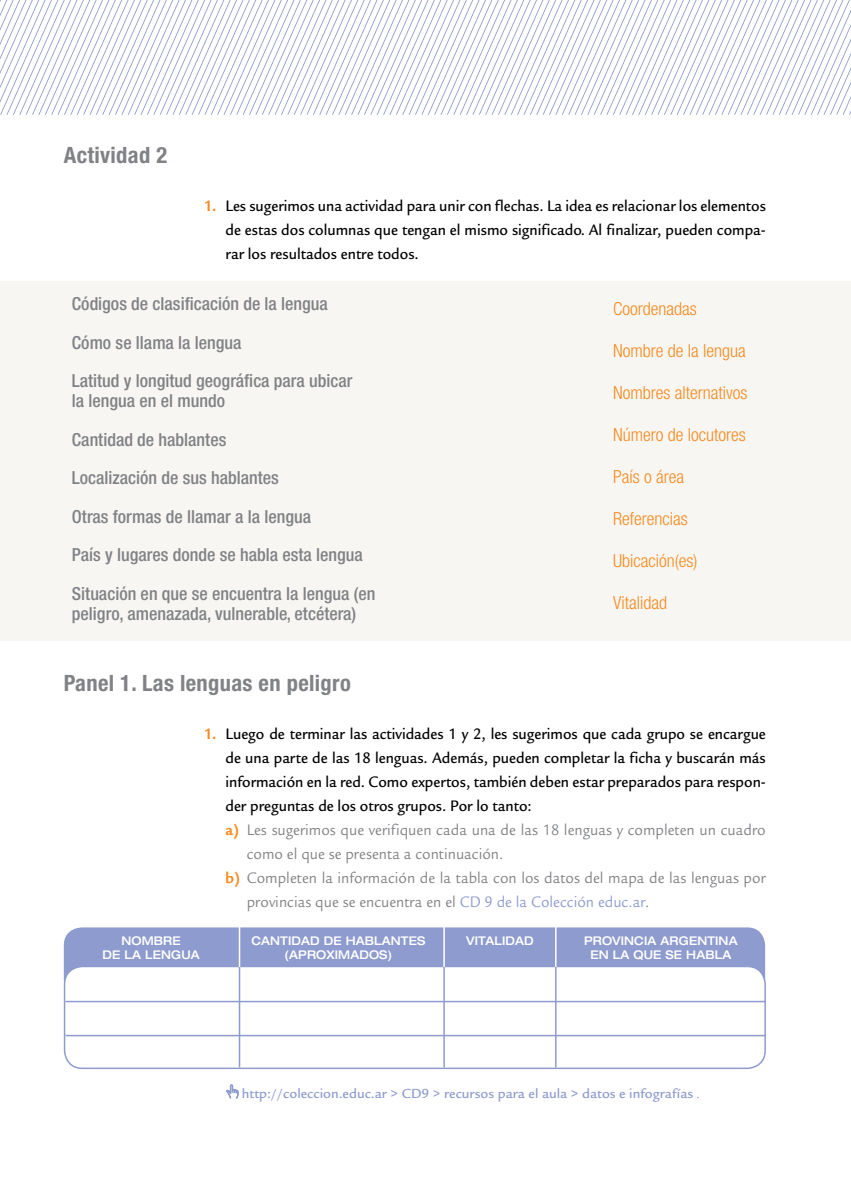
<style>
.page{position:relative;width:851px;height:1191px;background:#fff}
.page>*{position:absolute;margin:0;border:0;box-sizing:border-box;transform-origin:0 0}
.t1{font:700 condensed 22.5px "Helvetica Neue LT Std";letter-spacing:.015em;color:#808285}
.t2{font:500 condensed 18px/38.7px "Helvetica Neue LT Std";color:#808285}
.t3{font:300 condensed 18px "Helvetica Neue LT Std";color:#f68b1f}
.t4{font:500 16.5px/24px "Legacy Sans Std";color:#000;text-align:justify;scale:.93 1}
.t5{font:16.5px "Legacy Sans Std";color:#808285;scale:.93 1}
.t6{font:500 14.25px "Legacy Sans Std";color:#8e9bce}
.t7{font:500 expanded 12px/13.5px "Helvetica Neue LT Std";letter-spacing:.01em;color:#fff;text-align:center;scale:.93 1}
.s1{font-weight:700;color:#f68b1f}
.s2{color:#8e9bce}
.s3{font-weight:400;font-style:italic}
</style>
<div class="page">
<div style="left:0;top:281px;width:850px;height:359px;background:#f8f6f3"></div>
<svg style="left:0;top:0;width:850px;height:115px"></svg>
<div style="left:64px;top:927px;width:701px;height:70px;background:#8e9bce;border-radius:18px"></div>
<div style="left:65px;top:966px;width:700px;height:102px;background:#fff;border-radius:18px"></div>
<div style="left:64px;top:965px;width:701px;height:104px;border:2px solid #8e9bce;border-radius:18px"></div>
<hr style="left:239px;top:967px;width:1px;height:100px;background:#8e9bce">
<hr style="left:239px;top:926px;width:1px;height:41px;background:#fff">
<hr style="left:443px;top:967px;width:2px;height:100px;background:#8e9bce">
<hr style="left:443px;top:926px;width:2px;height:41px;background:#fff">
<hr style="left:555px;top:967px;width:1px;height:100px;background:#8e9bce">
<hr style="left:555px;top:926px;width:1px;height:41px;background:#fff">
<hr style="left:65px;top:1000px;width:700px;height:2px;background:#8e9bce">
<hr style="left:65px;top:1034px;width:700px;height:2px;background:#8e9bce">
<svg style="left:226px;top:1084px;width:12px;height:14px"></svg>
<h1 class="t1" style="left:64px;top:141px;width:105px">Actividad 2</h1>
<p class="t4" style="left:225px;top:194px;width:582px;text-indent:-21px"><span class="s1">1.</span> Les sugerimos una actividad para unir con flechas. La idea es relacionar los elementos de estas dos columnas que tengan el mismo significado. Al finalizar, pueden compa&shy;rar los resultados entre todos.</p>
<p class="t2" style="left:72px;top:284px;width:282px">Códigos de clasificación de la lengua<br>Cómo se llama la lengua<br>Latitud y longitud geográfica para ubicar</p>
<p class="t2" style="left:72px;top:381px;width:305px">la lengua en el mundo<br>Cantidad de hablantes<br>Localización de sus hablantes<br>Otras formas de llamar a la lengua<br>País y lugares donde se habla esta lengua<br>Situación en que se encuentra la lengua (en</p>
<p class="t2" style="left:72px;top:593px;width:286px">peligro, amenazada, vulnerable, etcétera)</p>
<h1 class="t1" style="left:64px;top:669px;width:288px">Panel 1. Las lenguas en peligro</h1>
<p class="t3" style="left:613px;top:298px;width:85px">Coordenadas</p>
<p class="t3" style="left:613px;top:340px;width:134px">Nombre de la lengua</p>
<p class="t3" style="left:613px;top:382px;width:136px">Nombres alternativos</p>
<p class="t3" style="left:613px;top:424px;width:134px">Número de locutores</p>
<p class="t3" style="left:613px;top:466px;width:72px">País o área</p>
<p class="t3" style="left:613px;top:508px;width:76px">Referencias</p>
<p class="t3" style="left:613px;top:550px;width:86px">Ubicación(es)</p>
<p class="t3" style="left:613px;top:592px;width:55px">Vitalidad</p>
<p class="t4" style="left:204px;top:722px;width:605px"><span class="s1">1.</span> Luego de terminar las actividades 1 y 2, les sugerimos que cada grupo se encargue</p>
<p class="t4" style="left:225px;top:746px;width:582px">de una parte de las 18 lenguas. Además, pueden completar la ficha y buscarán más</p>
<p class="t4" style="left:225px;top:770px;width:582px">información en la red. Como expertos, también deben estar preparados para respon-</p>
<p class="t4" style="left:225px;top:794px;width:331px">der preguntas de los otros grupos. Por lo tanto:</p>
<p class="t5" style="left:225px;top:820px;width:582px"><span class="s1">a)</span> Les sugerimos que verifiquen cada una de las 18 lenguas y completen un cuadro</p>
<p class="t5" style="left:247px;top:844px;width:277px">como el que se presenta a continuación.</p>
<p class="t5" style="left:225px;top:868px;width:582px"><span class="s1">b)</span> Completen la información de la tabla con los datos del mapa de las lenguas por</p>
<p class="t5" style="left:247px;top:892px;width:434px">provincias que se encuentra en el <span class="s2">CD 9 de la Colección educ.ar</span>.</p>
<p class="t7" style="left:102px;top:933px;width:106px">NOMBRE<br>DE LA LENGUA</p>
<p class="t7" style="left:251px;top:933px;width:188px">CANTIDAD DE HABLANTES (APROXIMADOS)</p>
<p class="t7" style="left:466px;top:933px;width:74px">VITALIDAD</p>
<p class="t7" style="left:584px;top:933px;width:167px">PROVINCIA ARGENTINA<br>EN LA QUE SE HABLA</p>
<p class="t6" style="left:242px;top:1085px;width:460px">http://coleccion.educ.ar &gt; CD9 &gt; recursos para el aula &gt; datos e infografías <span class="s3">.</span></p>
</div>
